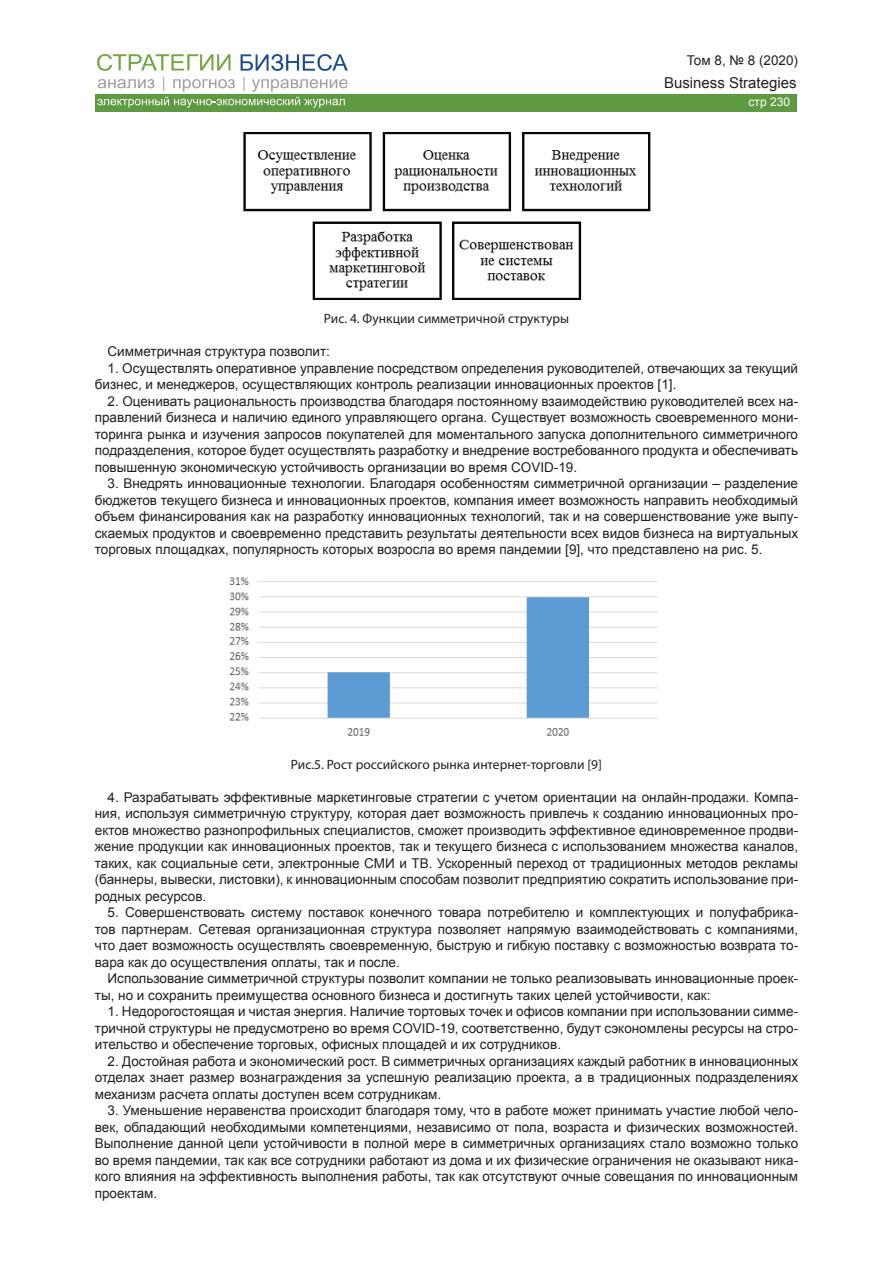
<style>
.page{position:relative;width:893px;height:1263px;background:#fff}
.page>*{position:absolute;margin:0;border:0;box-sizing:border-box;transform-origin:0 0}
.t1{font:15px "Arial";color:#231f20}
.Основной_текст{font:13.5px/16.5px "Arial";color:#231f20;text-align:justify}
.Таблица{font:13.5px "Myriad Pro";color:#231f20}
.t2{font:12px "Arial";color:#fff}
</style>
<div class="page">
<div style="left:95px;top:94px;width:702px;height:17px;background:#5e9a41"></div>
<svg style="left:97px;top:54px;width:133px;height:17px"></svg>
<svg style="left:241px;top:54px;width:107px;height:17px"></svg>
<svg style="left:97px;top:77px;width:251px;height:31px"></svg>
<img style="left:243px;top:133px;width:408px;height:166px">
<img style="left:229px;top:577px;width:429px;height:159px">
<p class="Основной_текст" style="left:687px;top:52px;width:113px">Том 8, № 8 (2020)</p>
<p class="t1" style="left:664px;top:72px;width:134px">Business Strategies</p>
<p class="t2" style="left:749px;top:94px;width:43px">стр 230</p>
<p class="Таблица" style="left:324px;top:310px;width:247px">Рис. 4. Функции симметричной структуры</p>
<p class="Основной_текст" style="left:108px;top:343px;width:224px">Симметричная структура позволит:</p>
<p class="Основной_текст" style="left:95px;top:360px;width:705px;text-indent:13px">1. Осуществлять оперативное управление посредством определения руководителей, отвечающих за текущий бизнес, и менеджеров, осуществляющих контроль реализации инновационных проектов [1].</p>
<p class="Основной_текст" style="left:95px;top:393px;width:705px;text-indent:13px">2. Оценивать рациональность производства благодаря постоянному взаимодействию руководителей всех на&shy;правлений бизнеса и наличию единого управляющего органа. Существует возможность своевременного мони&shy;торинга рынка и изучения запросов покупателей для моментального запуска дополнительного симметричного подразделения, которое будет осуществлять разработку и внедрение востребованного продукта и обеспечивать повышенную экономическую устойчивость организации во время COVID-19.</p>
<p class="Основной_текст" style="left:95px;top:475px;width:705px;text-indent:13px">3. Внедрять инновационные технологии. Благодаря особенностям симметричной организации – разделение бюджетов текущего бизнеса и инновационных проектов, компания имеет возможность направить необходимый объем финансирования как на разработку инновационных технологий, так и на совершенствование уже выпу&shy;скаемых продуктов и своевременно представить результаты деятельности всех видов бизнеса на виртуальных торговых площадках, популярность которых возросла во время пандемии [9], что представлено на рис. 5.</p>
<p class="Таблица" style="left:291px;top:756px;width:313px">Рис.5. Рост российского рынка интернет-торговли [9]</p>
<p class="Основной_текст" style="left:95px;top:789px;width:705px;text-indent:13px">4. Разрабатывать эффективные маркетинговые стратегии с учетом ориентации на онлайн-продажи. Компа&shy;ния, используя симметричную структуру, которая дает возможность привлечь к созданию инновационных про&shy;ектов множество разнопрофильных специалистов, сможет производить эффективное единовременное продви&shy;жение продукции как инновационных проектов, так и текущего бизнеса с использованием множества каналов, таких, как социальные сети, электронные СМИ и ТВ. Ускоренный переход от традиционных методов рекламы (баннеры, вывески, листовки), к инновационным способам позволит предприятию сократить использование при&shy;родных ресурсов.</p>
<p class="Основной_текст" style="left:95px;top:904px;width:705px;text-indent:13px">5. Совершенствовать систему поставок конечного товара потребителю и комплектующих и полуфабрика&shy;тов партнерам. Сетевая организационная структура позволяет напрямую взаимодействовать с компаниями, что дает возможность осуществлять своевременную, быструю и гибкую поставку с возможностью возврата то&shy;вара как до осуществления оплаты, так и после.</p>
<p class="Основной_текст" style="left:95px;top:970px;width:705px;text-indent:13px">Использование симметричной структуры позволит компании не только реализовывать инновационные проек&shy;ты, но и сохранить преимущества основного бизнеса и достигнуть таких целей устойчивости, как:</p>
<p class="Основной_текст" style="left:95px;top:1003px;width:705px;text-indent:13px">1. Недорогостоящая и чистая энергия. Наличие тортовых точек и офисов компании при использовании симме&shy;тричной структуры не предусмотрено во время COVID-19, соответственно, будут сэкономлены ресурсы на стро&shy;ительство и обеспечение торговых, офисных площадей и их сотрудников.</p>
<p class="Основной_текст" style="left:95px;top:1053px;width:705px;text-indent:13px">2. Достойная работа и экономический рост. В симметричных организациях каждый работник в инновационных отделах знает размер вознаграждения за успешную реализацию проекта, а в традиционных подразделениях механизм расчета оплаты доступен всем сотрудникам.</p>
<p class="Основной_текст" style="left:95px;top:1102px;width:705px;text-indent:13px">3. Уменьшение неравенства происходит благодаря тому, что в работе может принимать участие любой чело&shy;век, обладающий необходимыми компетенциями, независимо от пола, возраста и физических возможностей.<br>Выполнение данной цели устойчивости в полной мере в симметричных организациях стало возможно только во время пандемии, так как все сотрудники работают из дома и их физические ограничения не оказывают ника&shy;кого влияния на эффективность выполнения работы, так как отсутствуют очные совещания по инновационным проектам.</p>
</div>
